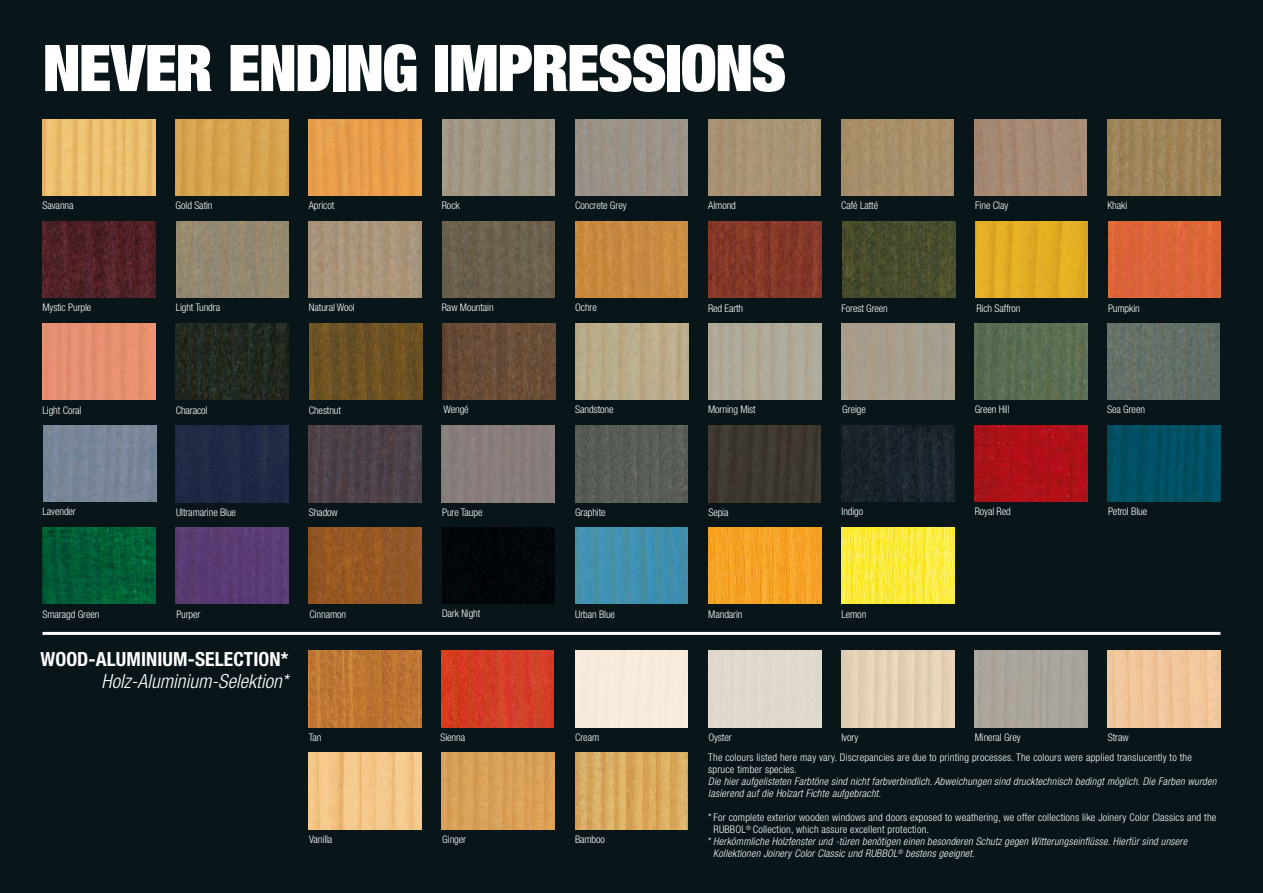
<style>
.page{position:relative;width:1263px;height:893px;background:#081519}
.page>*{position:absolute;margin:0;border:0;box-sizing:border-box;transform-origin:0 0}
.t1{font:900 expanded 64.5px "Helvetica Neue";letter-spacing:-.025em;color:#fff}
.t2{font:700 condensed 19.5px "Helvetica Neue";letter-spacing:.005em;color:#fff}
.t3{font:italic 300 condensed 19.5px "Helvetica Neue LTCE";letter-spacing:.005em;color:#fff}
.t4{font:300 condensed 10.5px "Helvetica Neue";letter-spacing:-.01em;color:#fff}
.t5{font:italic 300 condensed 10.5px/12px "Helvetica Neue LTCE";letter-spacing:.02em;color:#fff}
.t6{font:300 condensed 10.5px/12px "Helvetica Neue";letter-spacing:.02em;color:#fff}
</style>
<div class="page">
<img style="left:841px;top:119px;width:113px;height:77px">
<img style="left:974px;top:119px;width:113px;height:77px">
<img style="left:1107px;top:119px;width:113px;height:77px">
<img style="left:43px;top:221px;width:112px;height:77px">
<img style="left:43px;top:119px;width:112px;height:77px">
<img style="left:309px;top:119px;width:112px;height:77px">
<img style="left:442px;top:119px;width:113px;height:77px">
<img style="left:575px;top:119px;width:113px;height:77px">
<div style="left:708px;top:119px;width:113px;height:77px;background:#a89374"></div>
<img style="left:176px;top:119px;width:112px;height:77px">
<img style="left:176px;top:221px;width:113px;height:77px">
<img style="left:309px;top:221px;width:113px;height:77px">
<img style="left:442px;top:221px;width:113px;height:77px">
<img style="left:575px;top:221px;width:113px;height:77px">
<img style="left:708px;top:221px;width:113px;height:77px">
<img style="left:842px;top:221px;width:113px;height:77px">
<img style="left:975px;top:221px;width:113px;height:77px">
<img style="left:1108px;top:221px;width:113px;height:77px">
<img style="left:43px;top:323px;width:112px;height:77px">
<img style="left:176px;top:323px;width:113px;height:77px">
<img style="left:310px;top:323px;width:112px;height:77px">
<img style="left:575px;top:323px;width:113px;height:77px">
<img style="left:709px;top:323px;width:112px;height:77px">
<img style="left:442px;top:323px;width:113px;height:77px">
<div style="left:841px;top:323px;width:113px;height:77px;background:#a79e8d"></div>
<img style="left:974px;top:323px;width:113px;height:77px">
<img style="left:1107px;top:323px;width:113px;height:77px">
<img style="left:43px;top:425px;width:113px;height:77px">
<div style="left:176px;top:425px;width:112px;height:77px;background:#212945"></div>
<img style="left:309px;top:425px;width:112px;height:77px">
<div style="left:442px;top:425px;width:113px;height:77px;background:#887c7b"></div>
<img style="left:575px;top:425px;width:113px;height:77px">
<img style="left:841px;top:425px;width:113px;height:77px">
<img style="left:708px;top:426px;width:113px;height:76px">
<img style="left:974px;top:425px;width:113px;height:77px">
<img style="left:1108px;top:425px;width:112px;height:77px">
<img style="left:43px;top:527px;width:112px;height:77px">
<img style="left:309px;top:753px;width:112px;height:76px">
<img style="left:442px;top:753px;width:113px;height:76px">
<img style="left:575px;top:753px;width:113px;height:76px">
<div style="left:176px;top:527px;width:112px;height:77px;background:#593b73"></div>
<img style="left:309px;top:527px;width:113px;height:77px">
<img style="left:575px;top:527px;width:113px;height:77px">
<img style="left:708px;top:527px;width:113px;height:77px">
<img style="left:841px;top:527px;width:113px;height:77px">
<div style="left:575px;top:651px;width:113px;height:76px;background:#f7ebdb"></div>
<div style="left:708px;top:651px;width:113px;height:76px;background:#e0d7ce"></div>
<img style="left:841px;top:651px;width:113px;height:76px">
<img style="left:1108px;top:651px;width:112px;height:76px">
<div style="left:974px;top:651px;width:113px;height:76px;background:#aaa59c"></div>
<img style="left:309px;top:651px;width:112px;height:76px">
<img style="left:441px;top:651px;width:113px;height:76px">
<hr style="left:43px;top:632px;width:1177px;height:3px;background:#fff">
<h1 class="t1" style="left:43px;top:27px;width:745px">NEVER ENDING IMPRESSIONS</h1>
<p class="t4" style="left:43px;top:200px;width:33px">Savanna</p>
<p class="t4" style="left:176px;top:200px;width:38px">Gold Satin</p>
<p class="t4" style="left:309px;top:200px;width:27px">Apricot</p>
<p class="t4" style="left:442px;top:200px;width:19px">Rock</p>
<p class="t4" style="left:575px;top:200px;width:53px">Concrete Grey</p>
<p class="t4" style="left:708px;top:200px;width:29px">Almond</p>
<p class="t4" style="left:841px;top:200px;width:39px">Café Latté</p>
<p class="t4" style="left:975px;top:200px;width:35px">Fine Clay</p>
<p class="t4" style="left:1107px;top:200px;width:21px">Khaki</p>
<p class="t4" style="left:43px;top:302px;width:50px">Mystic Purple</p>
<p class="t4" style="left:176px;top:302px;width:46px">Light Tundra</p>
<p class="t4" style="left:309px;top:302px;width:47px">Natural Wool</p>
<p class="t4" style="left:442px;top:302px;width:53px">Raw Mountain</p>
<p class="t4" style="left:575px;top:302px;width:23px">Ochre</p>
<p class="t4" style="left:708px;top:303px;width:37px">Red Earth</p>
<p class="t4" style="left:841px;top:303px;width:48px">Forest Green</p>
<p class="t4" style="left:976px;top:303px;width:46px">Rich Saffron</p>
<p class="t4" style="left:1108px;top:303px;width:33px">Pumpkin</p>
<p class="t4" style="left:43px;top:405px;width:40px">Light Coral</p>
<p class="t4" style="left:176px;top:405px;width:33px">Characol</p>
<p class="t4" style="left:309px;top:405px;width:34px">Chestnut</p>
<p class="t4" style="left:443px;top:404px;width:27px">Wengé</p>
<p class="t4" style="left:575px;top:404px;width:40px">Sandstone</p>
<p class="t4" style="left:708px;top:404px;width:49px">Morning Mist</p>
<p class="t4" style="left:842px;top:404px;width:25px">Greige</p>
<p class="t4" style="left:975px;top:404px;width:36px">Green Hill</p>
<p class="t4" style="left:1107px;top:404px;width:39px">Sea Green</p>
<p class="t4" style="left:43px;top:506px;width:35px">Lavender</p>
<p class="t4" style="left:176px;top:506px;width:62px">Ultramarine Blue</p>
<p class="t4" style="left:309px;top:506px;width:31px">Shadow</p>
<p class="t4" style="left:442px;top:506px;width:42px">Pure Taupe</p>
<p class="t4" style="left:575px;top:506px;width:32px">Graphite</p>
<p class="t4" style="left:708px;top:506px;width:22px">Sepia</p>
<p class="t4" style="left:841px;top:506px;width:23px">Indigo</p>
<p class="t4" style="left:975px;top:506px;width:38px">Royal Red</p>
<p class="t4" style="left:1108px;top:506px;width:41px">Petrol Blue</p>
<p class="t4" style="left:43px;top:608px;width:58px">Smaragd Green</p>
<p class="t4" style="left:176px;top:608px;width:26px">Purper</p>
<p class="t4" style="left:309px;top:608px;width:38px">Cinnamon</p>
<p class="t4" style="left:442px;top:608px;width:40px">Dark Night</p>
<p class="t4" style="left:575px;top:608px;width:41px">Urban Blue</p>
<p class="t4" style="left:708px;top:608px;width:36px">Mandarin</p>
<p class="t4" style="left:841px;top:608px;width:26px">Lemon</p>
<h2 class="t2" style="left:40px;top:647px;width:249px">WOOD-ALUMINIUM-SELECTION*</h2>
<h2 class="t3" style="left:102px;top:670px;width:188px">Holz-Aluminium-Selektion*</h2>
<p class="t4" style="left:309px;top:731px;width:14px">Tan</p>
<p class="t4" style="left:440px;top:731px;width:26px">Sienna</p>
<p class="t4" style="left:575px;top:731px;width:26px">Cream</p>
<p class="t4" style="left:708px;top:731px;width:25px">Oyster</p>
<p class="t4" style="left:841px;top:731px;width:18px">Ivory</p>
<p class="t4" style="left:975px;top:731px;width:47px">Mineral Grey</p>
<p class="t4" style="left:1108px;top:731px;width:22px">Straw</p>
<p class="t4" style="left:309px;top:833px;width:25px">Vanilla</p>
<p class="t4" style="left:442px;top:833px;width:25px">Ginger</p>
<p class="t4" style="left:575px;top:833px;width:32px">Bamboo</p>
<p class="t6" style="left:708px;top:751px;width:485px">The colours listed here may vary. Discrepancies are due to printing processes. The colours were applied translucently to the spruce timber species.</p>
<p class="t5" style="left:708px;top:776px;width:510px">Die hier aufgelisteten Farbtöne sind nicht farbverbindlich. Abweichungen sind drucktechnisch bedingt möglich. Die Farben wurden lasierend auf die Holzart Fichte aufgebracht.</p>
<p class="t6" style="left:713px;top:811px;width:504px;text-indent:-5px">* For complete exterior wooden windows and doors exposed to weathering, we offer collections like Joinery Color Classics and the<br>RUBBOL<sup>®</sup> Collection, which assure excellent protection.</p>
<p class="t5" style="left:713px;top:836px;width:475px;text-indent:-6px">* Herkömmliche Holzfenster und -türen benötigen einen besonderen Schutz gegen Witterungseinflüsse. Hierfür sind unsere<br>Kollektionen Joinery Color Classic und RUBBOL<sup>®</sup> bestens geeignet.</p>
</div>
